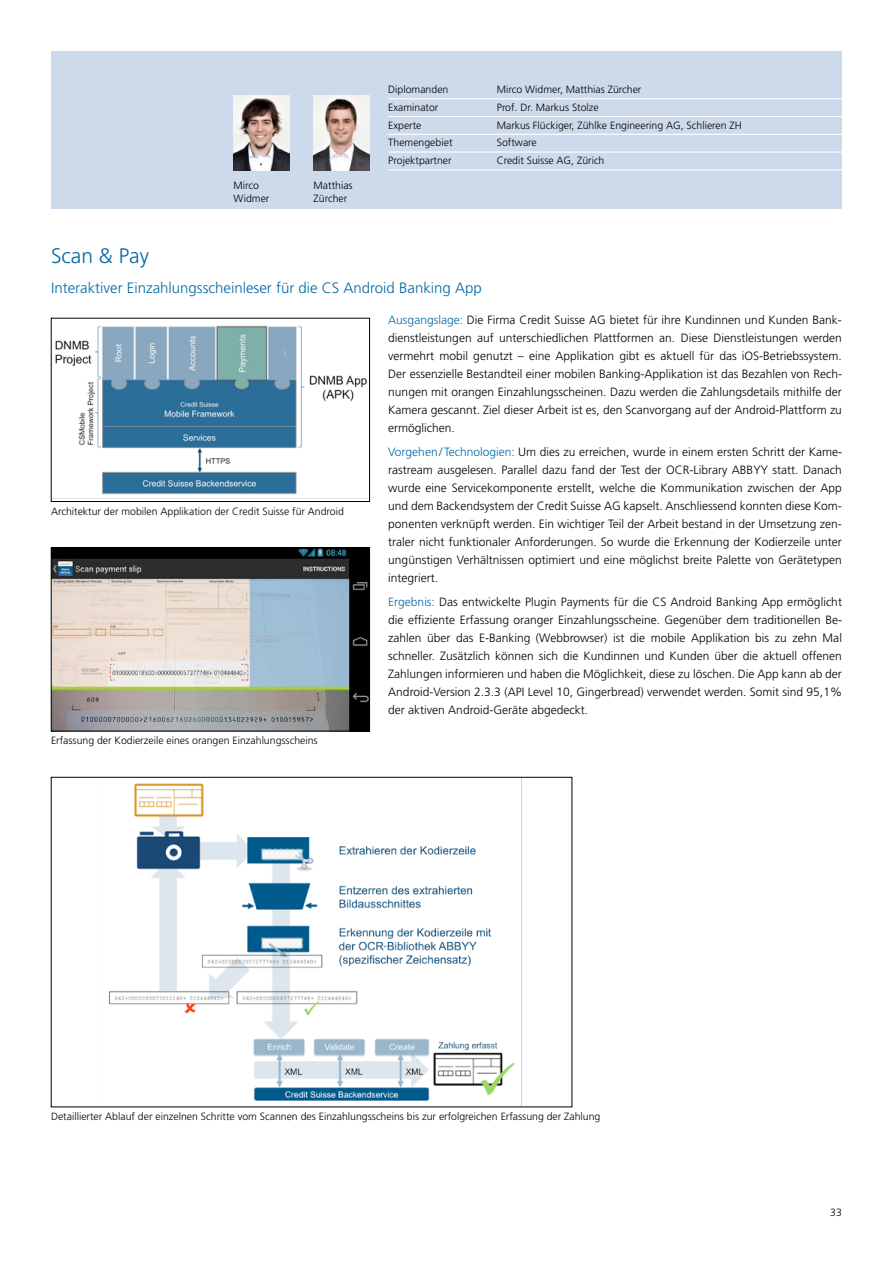
<style>
.page{position:relative;width:893px;height:1263px;background:#fff}
.page>*{position:absolute;margin:0;border:0;box-sizing:border-box;transform-origin:0 0}
.t1{font:300 21px "Frutiger LT Pro";color:#0069a5}
.t2{font:300 15px "Frutiger LT Pro";color:#0069a5}
.t3{font:300 12px/18px "Frutiger LT Pro";color:#000;text-align:justify}
.t4{font:300 10.5px/13.5px "Frutiger LT Pro";color:#000}
.s1{color:#0069a5}
</style>
<div class="page">
<div style="left:51px;top:51px;width:791px;height:157px;background:#cddaeb"></div>
<img style="left:53px;top:325px;width:315px;height:174px">
<div style="left:51px;top:318px;width:319px;height:184px;border:1px solid #000"></div>
<img style="left:53px;top:549px;width:315px;height:180px">
<div style="left:51px;top:547px;width:319px;height:184px;border:1px solid #000"></div>
<img style="left:108px;top:779px;width:414px;height:326px">
<hr style="left:388px;top:98px;width:454px;height:1px;background:#fff">
<hr style="left:388px;top:116px;width:454px;height:1px;background:#fff">
<hr style="left:388px;top:134px;width:454px;height:1px;background:#fff">
<hr style="left:388px;top:151px;width:454px;height:2px;background:#fff">
<hr style="left:388px;top:169px;width:454px;height:1px;background:#fff">
<img style="left:234px;top:95px;width:56px;height:75px">
<img style="left:314px;top:95px;width:56px;height:75px">
<p class="t4" style="left:234px;top:178px;width:37px">Mirco<br>Widmer</p>
<p class="t4" style="left:314px;top:178px;width:41px">Matthias<br>Zürcher</p>
<p class="t4" style="left:388px;top:83px;width:62px">Diplomanden</p>
<p class="t4" style="left:497px;top:83px;width:146px">Mirco Widmer, Matthias Zürcher</p>
<p class="t4" style="left:388px;top:101px;width:52px">Examinator</p>
<p class="t4" style="left:497px;top:101px;width:104px">Prof. Dr. Markus Stolze</p>
<p class="t4" style="left:388px;top:118px;width:35px">Experte</p>
<p class="t4" style="left:497px;top:118px;width:247px">Markus Flückiger, Zühlke Engineering AG, Schlieren ZH</p>
<p class="t4" style="left:388px;top:136px;width:66px">Themengebiet</p>
<p class="t4" style="left:497px;top:136px;width:42px">Software</p>
<p class="t4" style="left:388px;top:154px;width:65px">Projektpartner</p>
<p class="t4" style="left:497px;top:154px;width:109px">Credit Suisse AG, Zürich</p>
<h1 class="t1" style="left:51px;top:243px;width:100px">Scan &amp; Pay</h1>
<p class="t2" style="left:51px;top:279px;width:432px">Interaktiver Einzahlungsscheinleser für die CS Android Banking App</p>
<p class="t4" style="left:51px;top:504px;width:294px">Architektur der mobilen Applikation der Credit Suisse für Android</p>
<p class="t4" style="left:51px;top:734px;width:268px">Erfassung der Kodierzeile eines orangen Einzahlungsscheins</p>
<p class="t3" style="left:388px;top:311px;width:455px"><span class="s1">Ausgangslage:</span> Die Firma Credit Suisse AG bietet für ihre Kundinnen und Kunden Bank&shy;dienstleistungen auf unterschiedlichen Plattformen an. Diese Dienstleistungen werden vermehrt mobil genutzt – eine Applikation gibt es aktuell für das iOS-Betriebssystem.<br>Der essenzielle Bestandteil einer mobilen Banking-Applikation ist das Bezahlen von Rech&shy;nungen mit orangen Einzahlungsscheinen. Dazu werden die Zahlungsdetails mithilfe der Kamera gescannt. Ziel dieser Arbeit ist es, den Scanvorgang auf der Android-Plattform zu ermöglichen.</p>
<p class="t3" style="left:388px;top:443px;width:455px"><span class="s1">Vorgehen/Technologien:</span> Um dies zu erreichen, wurde in einem ersten Schritt der Kame&shy;rastream ausgelesen. Parallel dazu fand der Test der OCR-Library ABBYY statt. Danach wurde eine Servicekomponente erstellt, welche die Kommunikation zwischen der App und dem Backendsystem der Credit Suisse AG kapselt. Anschliessend konnten diese Kom&shy;ponenten verknüpft werden. Ein wichtiger Teil der Arbeit bestand in der Umsetzung zen&shy;traler nicht funktionaler Anforderungen. So wurde die Erkennung der Kodierzeile unter ungünstigen Verhältnissen optimiert und eine möglichst breite Palette von Gerätetypen integriert.</p>
<p class="t3" style="left:388px;top:593px;width:455px"><span class="s1">Ergebnis:</span> Das entwickelte Plugin Payments für die CS Android Banking App ermöglicht die effiziente Erfassung oranger Einzahlungsscheine. Gegenüber dem traditionellen Be&shy;zahlen über das E-Banking (Webbrowser) ist die mobile Applikation bis zu zehn Mal schneller. Zusätzlich können sich die Kundinnen und Kunden über die aktuell offenen Zahlungen informieren und haben die Möglichkeit, diese zu löschen. Die App kann ab der Android-Version 2.3.3 (API Level 10, Gingerbread) verwendet werden. Somit sind 95,1% der aktiven Android-Geräte abgedeckt.</p>
<p class="t4" style="left:51px;top:1110px;width:551px">Detaillierter Ablauf der einzelnen Schritte vom Scannen des Einzahlungsscheins bis zur erfolgreichen Erfassung der Zahlung</p>
<p class="t4" style="left:830px;top:1206px;width:13px">33</p>
</div>
